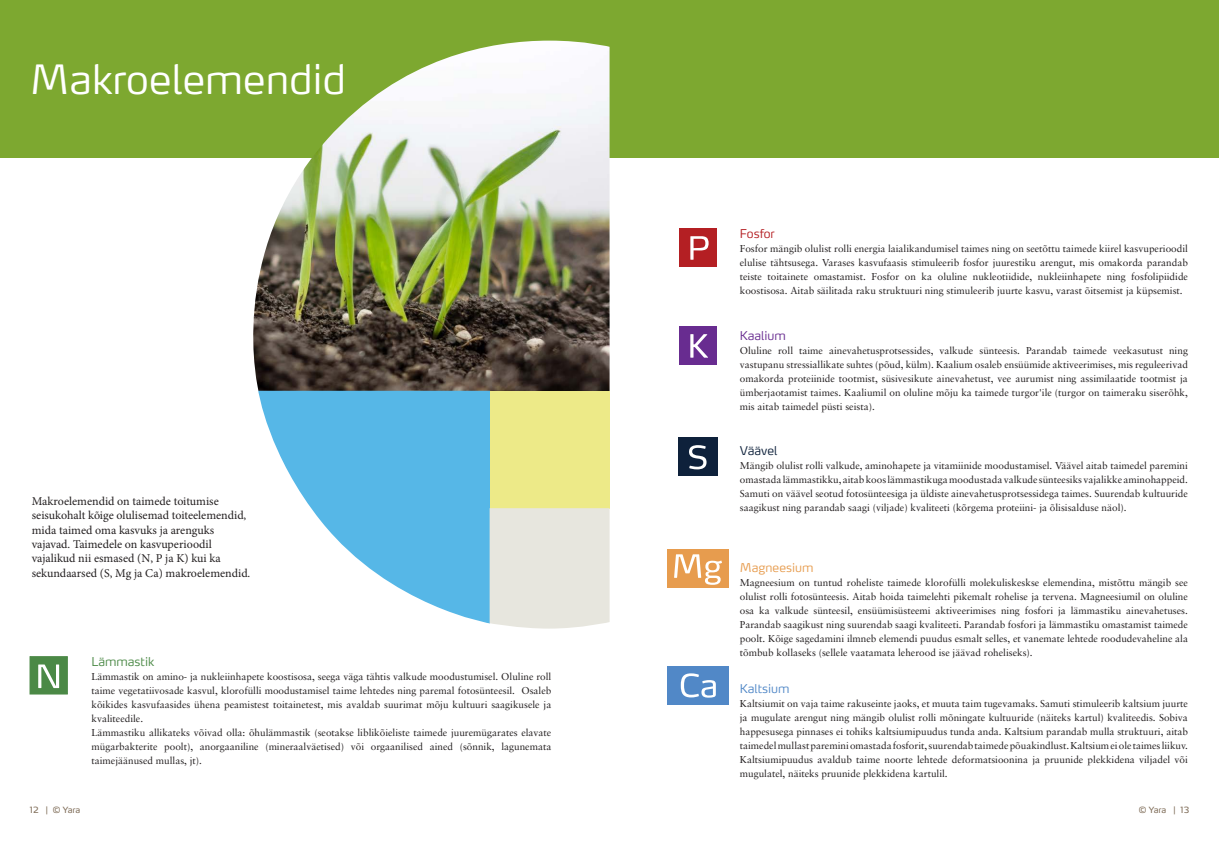
<style>
.page{position:relative;width:1219px;height:842px;background:#fff}
.page>*{position:absolute;margin:0;border:0;box-sizing:border-box;transform-origin:0 0}
.t1{font:300 40px "Max OT";color:#fff}
.t2{font:12px/14.4px "Minion Pro";color:#231f20}
.t3{font:300 12px "Max OT";color:#e79c4e}
.t4{font:300 12px "Max OT";color:#4b8946}
.t5{font:300 12px "Max OT";color:#5188c7}
.t6{font:300 12px "Max OT";color:#682c90}
.t7{font:300 12px "Max OT";color:#b41f23}
.t8{font:300 12px "Max OT";color:#0e213b}
._24_body{font:10px/14px "Sabon LT Pro";color:#231f20;text-align:justify}
.t9{font:8.5px "Max OT";letter-spacing:-.015em;color:#7c6954}
</style>
<div class="page">
<div style="left:0;top:0;width:1219px;height:157px;background:#7da830"></div>
<div style="left:30px;top:656px;width:38px;height:38px;background:#4b8946;border:1px solid #4b8946"></div>
<svg style="left:38px;top:664px;width:21px;height:24px"></svg>
<div style="left:679px;top:326px;width:38px;height:39px;background:#682c90"></div>
<svg style="left:690px;top:334px;width:18px;height:24px"></svg>
<div style="left:679px;top:228px;width:38px;height:38px;background:#b41f23"></div>
<svg style="left:690px;top:236px;width:19px;height:24px"></svg>
<div style="left:678px;top:437px;width:40px;height:38px;background:#0e213b"></div>
<svg style="left:689px;top:445px;width:17px;height:24px"></svg>
<div style="left:668px;top:549px;width:61px;height:38px;background:#e79c4e"></div>
<svg style="left:674px;top:554px;width:48px;height:31px"></svg>
<div style="left:668px;top:666px;width:61px;height:38px;background:#5188c7"></div>
<svg style="left:681px;top:673px;width:35px;height:25px"></svg>
<img style="left:225px;top:41px;width:385px;height:350px">
<svg style="left:258px;top:391px;width:232px;height:232px;fill:#56b7e7"></svg>
<div style="left:490px;top:391px;width:120px;height:117px;background:#edea88"></div>
<div style="left:490px;top:508px;width:120px;height:121px;background:#e7e6de"></div>
<p class="t1" style="left:30px;top:53px;width:318px">Makroelemendid</p>
<p class="t2" style="left:32px;top:494px;width:220px">Makroelemendid on taimede toitumise seisukohalt kõige olulisemad toiteelemendid, mida taimed oma kasvuks ja arenguks vajavad. Taimedele on kasvuperioodil vajalikud nii esmased (N, P ja K) kui ka sekundaarsed (S, Mg ja Ca) makroelemendid.</p>
<p class="t4" style="left:91px;top:653px;width:64px">Lämmastik</p>
<p class="_24_body" style="left:91px;top:669px;width:461px">Lämmastik on amino- ja nukleiinhapete koostisosa, seega väga tähtis valkude moodustumisel. Oluline roll taime vegetatiivosade kasvul, klorofülli moodustamisel taime lehtedes ning paremal fotosünteesil. Osaleb kõikides kasvufaasides ühena peamistest toitainetest, mis avaldab suurimat mõju kultuuri saagikusele ja kvaliteedile.</p>
<p class="_24_body" style="left:91px;top:725px;width:461px">Lämmastiku allikateks võivad olla: õhulämmastik (seotakse liblikõieliste taimede juuremügarates elavate mügarbakterite poolt), anorgaaniline (mineraalväetised) või orgaanilised ained (sõnnik, lagunemata taimejäänused mullas, jt).</p>
<p class="t7" style="left:740px;top:225px;width:36px">Fosfor</p>
<p class="_24_body" style="left:740px;top:241px;width:450px">Fosfor mängib olulist rolli energia laialikandumisel taimes ning on seetõttu taimede kiirel kasvuperioodil elulise tähtsusega. Varases kasvufaasis stimuleerib fosfor juurestiku arengut, mis omakorda parandab teiste toitainete omastamist. Fosfor on ka oluline nukleotiidide, nukleiinhapete ning fosfolipiidide koostisosa. Aitab säilitada raku struktuuri ning stimuleerib juurte kasvu, varast õitsemist ja küpsemist.</p>
<p class="t6" style="left:740px;top:328px;width:48px">Kaalium</p>
<p class="_24_body" style="left:740px;top:343px;width:450px">Oluline roll taime ainevahetusprotsessides, valkude sünteesis. Parandab taimede veekasutust ning vastupanu stressiallikate suhtes (põud, külm). Kaalium osaleb ensüümide aktiveerimises, mis reguleerivad omakorda proteiinide tootmist, süsivesikute ainevahetust, vee aurumist ning assimilaatide tootmist ja ümberjaotamist taimes. Kaaliumil on oluline mõju ka taimede turgor'ile (turgor on taimeraku siserõhk, mis aitab taimedel püsti seista).</p>
<p class="t8" style="left:740px;top:443px;width:39px">Väävel</p>
<p class="_24_body" style="left:740px;top:458px;width:450px">Mängib olulist rolli valkude, aminohapete ja vitamiinide moodustamisel. Väävel aitab taimedel paremini omastada lämmastikku, aitab koos lämmastikuga moodustada valkude sünteesiks vajalikke aminohappeid.<br>Samuti on väävel seotud fotosünteesiga ja üldiste ainevahetusprotsessidega taimes. Suurendab kultuuride saagikust ning parandab saagi (viljade) kvaliteeti (kõrgema proteiini- ja õlisisalduse näol).</p>
<p class="t3" style="left:740px;top:559px;width:75px">Magneesium</p>
<p class="_24_body" style="left:740px;top:575px;width:450px">Magneesium on tuntud roheliste taimede klorofülli molekuliskeskse elemendina, mistõttu mängib see olulist rolli fotosünteesis. Aitab hoida taimelehti pikemalt rohelise ja tervena. Magneesiumil on oluline osa ka valkude sünteesil, ensüümisüsteemi aktiveerimises ning fosfori ja lämmastiku ainevahetuses.<br>Parandab saagikust ning suurendab saagi kvaliteeti. Parandab fosfori ja lämmastiku omastamist taimede poolt. Kõige sagedamini ilmneb elemendi puudus esmalt selles, et vanemate lehtede roodudevaheline ala tõmbub kollaseks (sellele vaatamata leherood ise jäävad roheliseks).</p>
<p class="t5" style="left:740px;top:681px;width:51px">Kaltsium</p>
<p class="_24_body" style="left:740px;top:697px;width:450px">Kaltsiumit on vaja taime rakuseinte jaoks, et muuta taim tugevamaks. Samuti stimuleerib kaltsium juurte ja mugulate arengut ning mängib olulist rolli mõningate kultuuride (näiteks kartul) kvaliteedis. Sobiva happesusega pinnases ei tohiks kaltsiumipuudus tunda anda. Kaltsium parandab mulla struktuuri, aitab taimedel mullast paremini omastada fosforit, suurendab taimede põuakindlust. Kaltsium ei ole taimes liikuv.<br>Kaltsiumipuudus avaldub taime noorte lehtede deformatsioonina ja pruunide plekkidena viljadel või mugulatel, näiteks pruunide plekkidena kartulil.</p>
<p class="t9" style="left:30px;top:804px;width:52px">12 | © Yara</p>
<p class="t9" style="left:1139px;top:804px;width:52px">© Yara | 13</p>
</div>
